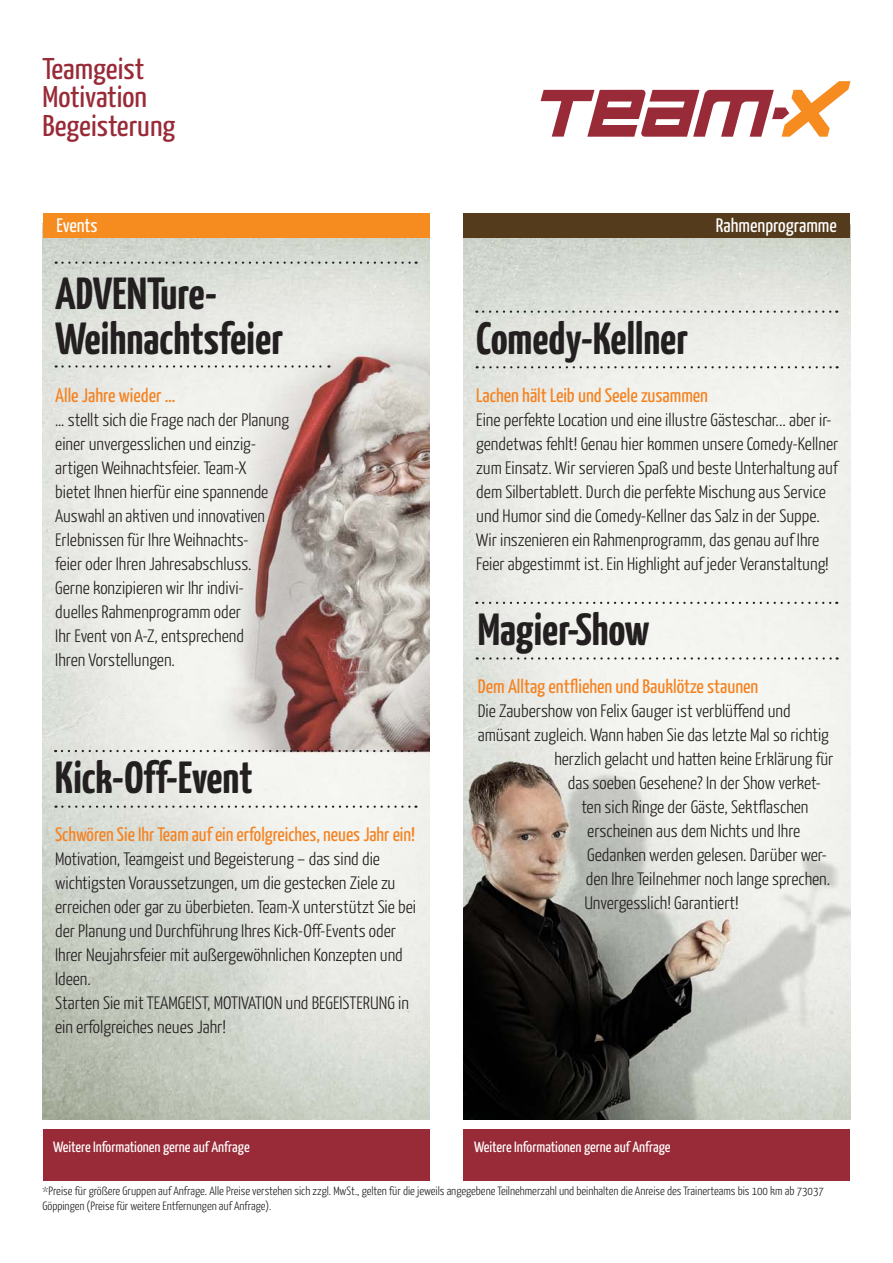
<style>
.page{position:relative;width:893px;height:1263px;background:#fff}
.page>*{position:absolute;margin:0;border:0;box-sizing:border-box;transform-origin:0 0}
.t1{font:700 45px "Yanone Kaffeesatz";color:#231f20;scale:1.04 1}
.t2{font:700 45px/45px "Yanone Kaffeesatz";color:#231f20;scale:1.05 1}
.t3{font:30px/28.5px "Yanone Kaffeesatz";color:#992a37;scale:1.09 1}
.t4{font:19.5px "Yanone Kaffeesatz";color:#f58220;scale:1.05 1}
.t5{font:19.5px "Yanone Kaffeesatz";color:#f58220}
.t6{font:19.5px "Yanone Kaffeesatz";color:#fff;scale:1.05 1}
.t7{font:300 18px/24px "Yanone Kaffeesatz";color:#231f20;scale:1.05 1}
.t8{font:15px "Yanone Kaffeesatz";color:#fff;scale:1.05 1}
.t9{font:300 12px/15px "Yanone Kaffeesatz";color:#231f20;scale:1.05 1}
</style>
<div class="page">
<svg style="left:541px;top:81px;width:309px;height:56px"></svg>
<div style="left:43px;top:1129px;width:386px;height:51px;background:#992a37"></div>
<img style="left:43px;top:238px;width:386px;height:882px">
<img style="left:463px;top:238px;width:387px;height:881px">
<svg style="left:483px;top:602px;width:354px;height:2px"></svg>
<svg style="left:477px;top:657px;width:361px;height:3px"></svg>
<svg style="left:483px;top:310px;width:354px;height:3px"></svg>
<svg style="left:477px;top:366px;width:361px;height:2px"></svg>
<div style="left:463px;top:213px;width:387px;height:25px;background:#543b1b"></div>
<div style="left:43px;top:213px;width:386px;height:25px;background:#f68b1f"></div>
<svg style="left:62px;top:750px;width:354px;height:2px"></svg>
<svg style="left:62px;top:805px;width:354px;height:3px"></svg>
<div style="left:463px;top:1129px;width:387px;height:51px;background:#992a37"></div>
<svg style="left:56px;top:261px;width:361px;height:3px"></svg>
<svg style="left:56px;top:365px;width:273px;height:3px"></svg>
<h2 class="t3" style="left:43px;top:53px;width:123px">Teamgeist<br>Motivation<br>Begeisterung</h2>
<p class="t6" style="left:56px;top:214px;width:41px">Events</p>
<p class="t6" style="left:716px;top:214px;width:117px">Rahmenprogramme</p>
<h1 class="t2" style="left:55px;top:270px;width:218px">ADVENTure-<br>Weihnachtsfeier</h1>
<p class="t4" style="left:55px;top:383px;width:116px">Alle Jahre wieder …</p>
<p class="t7" style="left:55px;top:407px;width:224px">… stellt sich die Frage nach der Planung einer unvergesslichen und einzig&shy;artigen Weihnachtsfeier. Team-X<br>bietet Ihnen hierfür eine spannende Auswahl an aktiven und innovativen Erlebnissen für Ihre Weihnachts-<br>feier oder Ihren Jahresabschluss.<br>Gerne konzipieren wir Ihr indivi&shy;duelles Rahmenprogramm oder<br>Ihr Event von A-Z, entsprechend<br>Ihren Vorstellungen.</p>
<h1 class="t1" style="left:55px;top:750px;width:192px">Kick-Off-Event</h1>
<p class="t5" style="left:55px;top:823px;width:361px">Schwören Sie Ihr Team auf ein erfolgreiches, neues Jahr ein!</p>
<p class="t7" style="left:55px;top:846px;width:345px">Motivation, Teamgeist und Begeisterung – das sind die wichtigsten Voraussetzungen, um die gestecken Ziele zu erreichen oder gar zu überbieten. Team-X unterstützt Sie bei der Planung und Durchführung Ihres Kick-Off-Events oder Ihrer Neujahrsfeier mit außergewöhnlichen Konzepten und Ideen.<br>Starten Sie mit TEAMGEIST, MOTIVATION und BEGEISTERUNG in ein erfolgreiches neues Jahr!</p>
<p class="t8" style="left:53px;top:1137px;width:189px">Weitere Informationen gerne auf Anfrage</p>
<h1 class="t1" style="left:476px;top:311px;width:205px">Comedy-Kellner</h1>
<p class="t4" style="left:476px;top:383px;width:222px">Lachen hält Leib und Seele zusammen</p>
<p class="t7" style="left:476px;top:407px;width:346px">Eine perfekte Location und eine illustre Gästeschar... aber ir&shy;gendetwas fehlt! Genau hier kommen unsere Comedy-Kellner zum Einsatz. Wir servieren Spaß und beste Unterhaltung auf dem Silbertablett. Durch die perfekte Mischung aus Service und Humor sind die Comedy-Kellner das Salz in der Suppe.<br>Wir inszenieren ein Rahmenprogramm, das genau auf Ihre Feier abgestimmt ist. Ein Highlight auf jeder Veranstaltung!</p>
<h1 class="t1" style="left:478px;top:602px;width:167px">Magier-Show</h1>
<p class="t4" style="left:478px;top:674px;width:269px">Dem Alltag entfliehen und Bauklötze staunen</p>
<p class="t7" style="left:478px;top:698px;width:299px">Die Zaubershow von Felix Gauger ist verblüffend und</p>
<p class="t7" style="left:478px;top:722px;width:336px">amüsant zugleich. Wann haben Sie das letzte Mal so richtig</p>
<p class="t7" style="left:554px;top:746px;width:267px">herzlich gelacht und hatten keine Erklärung für</p>
<p class="t7" style="left:568px;top:770px;width:243px">das soeben Gesehene? In der Show verket-</p>
<p class="t7" style="left:581px;top:794px;width:218px">ten sich Ringe der Gäste, Sektflaschen</p>
<p class="t7" style="left:587px;top:818px;width:204px">erscheinen aus dem Nichts und Ihre</p>
<p class="t7" style="left:587px;top:842px;width:230px">Gedanken werden gelesen. Darüber wer-</p>
<p class="t7" style="left:586px;top:866px;width:234px">den Ihre Teilnehmer noch lange sprechen.</p>
<p class="t7" style="left:584px;top:890px;width:149px">Unvergesslich! Garantiert!</p>
<p class="t8" style="left:474px;top:1137px;width:189px">Weitere Informationen gerne auf Anfrage</p>
<p class="t9" style="left:43px;top:1183px;width:746px">*Preise für größere Gruppen auf Anfrage. Alle Preise verstehen sich zzgl. MwSt., gelten für die jeweils angegebene Teilnehmerzahl und beinhalten die Anreise des Trainerteams bis 100 km ab 73037<br>Göppingen (Preise für weitere Entfernungen auf Anfrage).</p>
</div>
